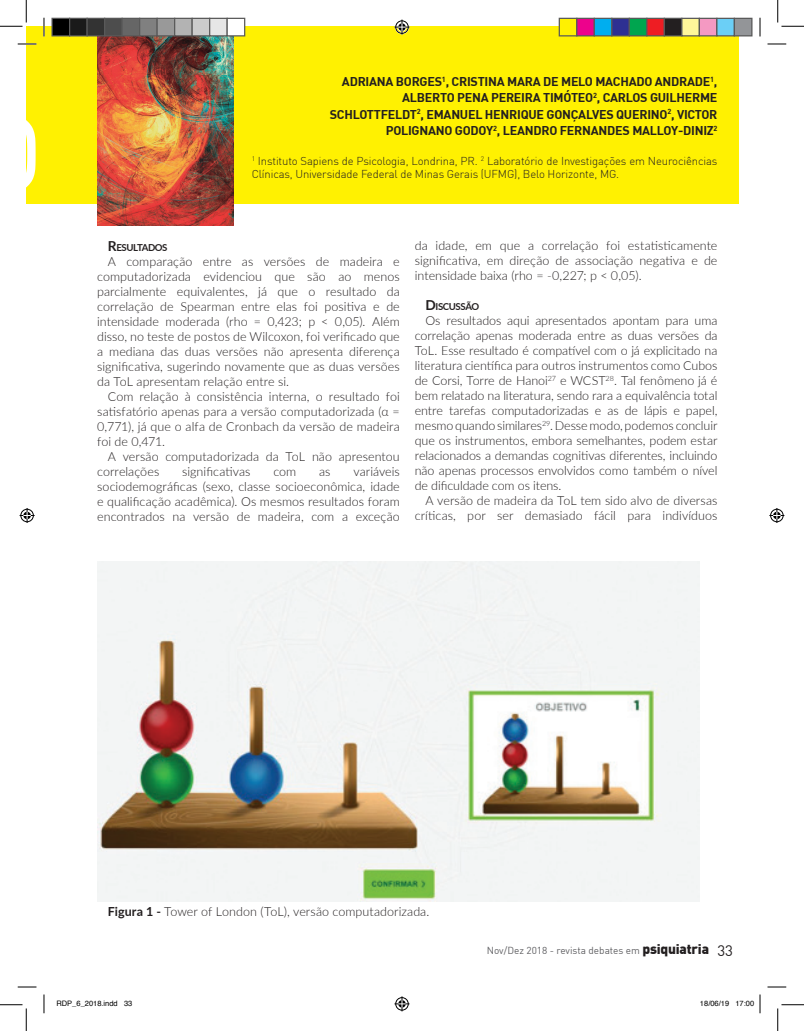
<style>
.page{position:relative;width:804px;height:1031px;background:#fff}
.page>*{position:absolute;margin:0;border:0;box-sizing:border-box;transform-origin:0 0}
.t1{font:110px "DIN";color:#fff}
.t2{font:300 12.5px/15px "Lato";letter-spacing:.005em;color:#231f20;text-align:justify}
.t3{font:700 12.5px/16.2px "DIN";letter-spacing:-.02em;color:#231f20;text-align:right}
.t4{font:300 11.25px "DIN";letter-spacing:-.01em;color:#231f20}
.t5{font:10px "DIN";color:#616164}
.t6{font:700 9.62px "Lato";letter-spacing:-.045em;color:#231f20}
.t7{font:7.5px "Helvetica";color:#000}
.s1{font-size:13.75px}
.s2{font-weight:700}
.s3{font-weight:900;font-size:13.75px;color:#231f20}
.s4{font-size:15px;color:#231f20}
</style>
<div class="page">
<div style="left:26px;top:26px;width:18px;height:178px;background:#fff101"></div>
<div style="left:44px;top:26px;width:694px;height:178px;background:#fff101"></div>
<img style="left:97px;top:36px;width:136px;height:190px">
<img style="left:97px;top:561px;width:603px;height:340px">
<svg style="left:18px;top:43px;width:18px;height:2px"></svg>
<svg style="left:767px;top:43px;width:19px;height:2px"></svg>
<svg style="left:18px;top:986px;width:18px;height:1px"></svg>
<svg style="left:767px;top:986px;width:19px;height:1px"></svg>
<svg style="left:43px;top:18px;width:2px;height:18px"></svg>
<svg style="left:43px;top:994px;width:2px;height:19px"></svg>
<svg style="left:759px;top:18px;width:2px;height:18px"></svg>
<svg style="left:0;top:0;width:27px;height:27px"></svg>
<svg style="left:0;top:1004px;width:27px;height:26px"></svg>
<svg style="left:777px;top:0;width:27px;height:27px"></svg>
<svg style="left:777px;top:1004px;width:27px;height:26px"></svg>
<svg style="left:394px;top:20px;width:15px;height:15px"></svg>
<svg style="left:394px;top:996px;width:15px;height:15px"></svg>
<svg style="left:20px;top:508px;width:15px;height:15px"></svg>
<svg style="left:769px;top:508px;width:15px;height:15px"></svg>
<div style="left:52px;top:18px;width:18px;height:18px;background:#000"></div>
<div style="left:51px;top:18px;width:19px;height:18px;border:1px solid #595959"></div>
<div style="left:70px;top:18px;width:17px;height:18px;background:#1a1a1a"></div>
<div style="left:69px;top:18px;width:19px;height:18px;border:1px solid #595959"></div>
<div style="left:87px;top:18px;width:18px;height:18px;background:#333"></div>
<div style="left:86px;top:18px;width:19px;height:18px;border:1px solid #595959"></div>
<div style="left:105px;top:18px;width:17px;height:18px;background:#4d4d4d"></div>
<div style="left:104px;top:18px;width:19px;height:18px;border:1px solid #595959"></div>
<div style="left:122px;top:18px;width:18px;height:18px;background:#666"></div>
<div style="left:121px;top:18px;width:19px;height:18px;border:1px solid #595959"></div>
<div style="left:140px;top:18px;width:17px;height:18px;background:#808080"></div>
<div style="left:139px;top:18px;width:19px;height:18px;border:1px solid #595959"></div>
<div style="left:157px;top:18px;width:18px;height:18px;background:#999"></div>
<div style="left:156px;top:18px;width:19px;height:18px;border:1px solid #595959"></div>
<div style="left:175px;top:18px;width:17px;height:18px;background:#b3b3b3"></div>
<div style="left:174px;top:18px;width:19px;height:18px;border:1px solid #595959"></div>
<div style="left:192px;top:18px;width:18px;height:18px;background:#ccc"></div>
<div style="left:191px;top:18px;width:19px;height:18px;border:1px solid #595959"></div>
<div style="left:210px;top:18px;width:17px;height:18px;background:#e6e6e6"></div>
<div style="left:209px;top:18px;width:19px;height:18px;border:1px solid #595959"></div>
<div style="left:227px;top:18px;width:18px;height:18px;background:#fff"></div>
<div style="left:226px;top:18px;width:19px;height:18px;border:1px solid #595959"></div>
<div style="left:559px;top:18px;width:18px;height:18px;background:#fff101"></div>
<div style="left:558px;top:18px;width:19px;height:18px;border:1px solid #595959"></div>
<div style="left:577px;top:18px;width:17px;height:18px;background:#ed028c"></div>
<div style="left:576px;top:18px;width:19px;height:18px;border:1px solid #595959"></div>
<div style="left:594px;top:18px;width:18px;height:18px;background:#00aeef"></div>
<div style="left:593px;top:18px;width:19px;height:18px;border:1px solid #595959"></div>
<div style="left:612px;top:18px;width:17px;height:18px;background:#2e3092"></div>
<div style="left:611px;top:18px;width:19px;height:18px;border:1px solid #595959"></div>
<div style="left:629px;top:18px;width:18px;height:18px;background:#00a54f"></div>
<div style="left:628px;top:18px;width:19px;height:18px;border:1px solid #595959"></div>
<div style="left:647px;top:18px;width:17px;height:18px;background:#ee1d23"></div>
<div style="left:646px;top:18px;width:19px;height:18px;border:1px solid #595959"></div>
<div style="left:664px;top:18px;width:18px;height:18px;background:#231f20"></div>
<div style="left:663px;top:18px;width:19px;height:18px;border:1px solid #595959"></div>
<div style="left:682px;top:18px;width:17px;height:18px;background:#fff79a"></div>
<div style="left:681px;top:18px;width:19px;height:18px;border:1px solid #595959"></div>
<div style="left:699px;top:18px;width:18px;height:18px;background:#f499c2"></div>
<div style="left:698px;top:18px;width:19px;height:18px;border:1px solid #595959"></div>
<div style="left:717px;top:18px;width:17px;height:18px;background:#6bcff6"></div>
<div style="left:716px;top:18px;width:19px;height:18px;border:1px solid #595959"></div>
<div style="left:734px;top:18px;width:18px;height:18px;background:#939598"></div>
<div style="left:733px;top:18px;width:19px;height:18px;border:1px solid #595959"></div>
<svg style="left:759px;top:994px;width:2px;height:19px"></svg>
<h1 class="t1" style="left:-28px;top:104px;width:73px">O</h1>
<p class="t3" style="left:330px;top:74px;width:389px">ADRIANA BORGES<sup>1</sup>, CRISTINA MARA DE MELO MACHADO ANDRADE<sup>1</sup>, ALBERTO PENA PEREIRA TIMÓTEO<sup>2</sup>, CARLOS GUILHERME SCHLOTTFELDT<sup>2</sup>, EMANUEL HENRIQUE GONÇALVES QUERINO<sup>2</sup>, VICTOR POLIGNANO GODOY<sup>2</sup>, LEANDRO FERNANDES MALLOY-DINIZ<sup>2</sup></p>
<p class="t4" style="left:252px;top:156px;width:467px"><sup>1</sup> Instituto Sapiens de Psicologia, Londrina, PR. <sup>2</sup> Laboratório de Investigações em Neurociências</p>
<p class="t4" style="left:252px;top:168px;width:369px">Clínicas, Universidade Federal de Minas Gerais (UFMG), Belo Horizonte, MG.</p>
<p class="t6" style="left:108px;top:240px;width:61px"><span class="s1">R</span>ESULTADOS</p>
<p class="t2" style="left:97px;top:253px;width:304px;text-indent:11px">A comparação entre as versões de madeira e computadorizada evidenciou que são ao menos parcialmente equivalentes, já que o resultado da correlação de Spearman entre elas foi positiva e de intensidade moderada (rho = 0,423; p &lt; 0,05). Além disso, no teste de postos de Wilcoxon, foi verificado que a mediana das duas versões não apresenta diferença significativa, sugerindo novamente que as duas versões da ToL apresentam relação entre si.</p>
<p class="t2" style="left:97px;top:388px;width:304px;text-indent:11px">Com relação à consistência interna, o resultado foi satisfatório apenas para a versão computadorizada (α = 0,771), já que o alfa de Cronbach da versão de madeira foi de 0,471.</p>
<p class="t2" style="left:97px;top:448px;width:304px;text-indent:11px">A versão computadorizada da ToL não apresentou correlações</p>
<p class="t2" style="left:182px;top:463px;width:70px">significativas</p>
<p class="t2" style="left:273px;top:463px;width:24px">com</p>
<p class="t2" style="left:319px;top:463px;width:13px">as</p>
<p class="t2" style="left:97px;top:463px;width:304px;text-indent:256px">variáveis sociodemográficas (sexo, classe socioeconômica, idade e qualificação acadêmica). Os mesmos resultados foram encontrados na versão de madeira, com a exceção</p>
<p class="t2" style="left:415px;top:237px;width:304px">da idade, em que a correlação foi estatisticamente significativa, em direção de associação negativa e de intensidade baixa (rho = -0,227; p &lt; 0,05).</p>
<p class="t6" style="left:425px;top:299px;width:55px"><span class="s1">D</span>ISCUSSÃO</p>
<p class="t2" style="left:415px;top:312px;width:304px;text-indent:11px">Os resultados aqui apresentados apontam para uma correlação apenas moderada entre as duas versões da ToL. Esse resultado é compatível com o já explicitado na literatura científica para outros instrumentos como Cubos de Corsi, Torre de Hanoi<sup>27</sup> e WCST<sup>28</sup>. Tal fenômeno já é bem relatado na literatura, sendo rara a equivalência total entre tarefas computadorizadas e as de lápis e papel, mesmo quando similares<sup>29</sup>. Desse modo, podemos concluir que os instrumentos, embora semelhantes, podem estar relacionados a demandas cognitivas diferentes, incluindo não apenas processos envolvidos como também o nível de dificuldade com os itens.</p>
<p class="t2" style="left:415px;top:492px;width:304px;text-align:right">A versão de madeira da ToL tem sido alvo de diversas críticas, por ser demasiado fácil para indivíduos</p>
<p class="t2" style="left:108px;top:903px;width:323px"><span class="s2">Figura 1 -</span> Tower of London (ToL), versão computadorizada.</p>
<p class="t5" style="left:487px;top:945px;width:248px">Nov/Dez 2018 - revista debates em <span class="s3">psiquiatria</span> <span class="s4">33</span></p>
<p class="t7" style="left:56px;top:997px;width:77px">RDP_6_2018.indd 33</p>
<p class="t7" style="left:700px;top:997px;width:56px">18/06/19 17:00</p>
</div>
